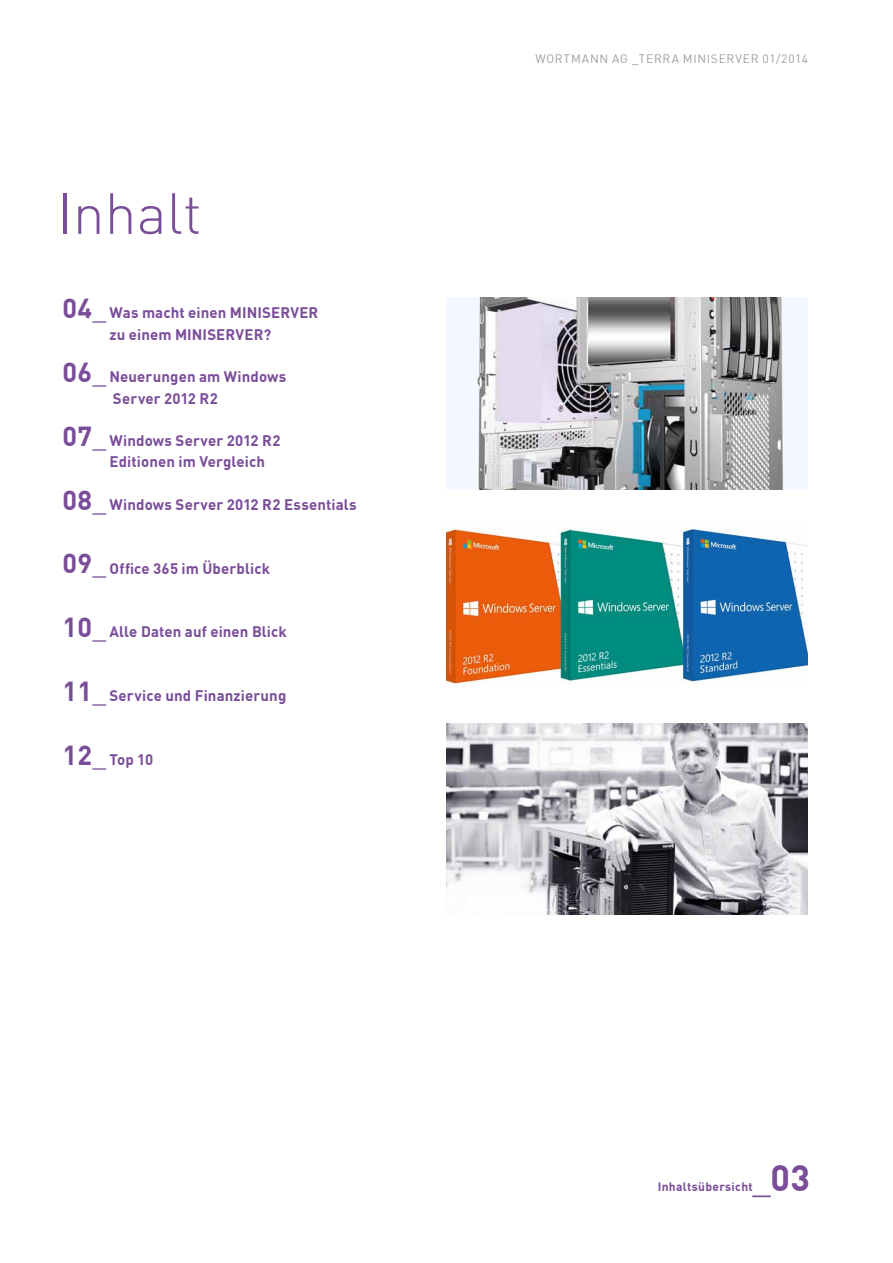
<style>
.page{position:relative;width:893px;height:1263px;background:#fff}
.page>*{position:absolute;margin:0;border:0;box-sizing:border-box;transform-origin:0 0}
.t1{font:300 57px "DIN Offc Pro";color:#7a4d99}
.t2{font:700 36px "DIN Offc Pro";color:#7a4d99}
.t3{font:700 27px "DIN Offc Pro";letter-spacing:.01em;color:#7a4d99}
.t4{font:700 15px/21.3px "DIN Offc Pro";letter-spacing:.01em;color:#7a4d99}
.t5{font:12px "DIN Offc Pro";letter-spacing:.06em;color:#9d9d9c}
.t6{font:700 12px "DIN Offc Pro";letter-spacing:.03em;color:#7a4d99}
.s1{font-weight:300}
</style>
<div class="page">
<img style="left:446px;top:723px;width:362px;height:192px">
<img style="left:446px;top:528px;width:362px;height:156px">
<img style="left:446px;top:298px;width:362px;height:191px">
<h1 class="t1" style="left:57px;top:169px;width:146px">Inhalt</h1>
<h3 class="t3" style="left:63px;top:286px;width:45px">04<span class="s1">_</span></h3>
<p class="t4" style="left:109px;top:300px;width:210px">Was macht einen MINISERVER zu einem MINISERVER?</p>
<p class="t4" style="left:109px;top:364px;width:178px">Neuerungen am Windows<br>Server 2012 R2</p>
<p class="t4" style="left:109px;top:428px;width:173px">Windows Server 2012 R2<br>Editionen im Vergleich</p>
<p class="t4" style="left:109px;top:492px;width:249px">Windows Server 2012 R2 Essentials</p>
<h3 class="t3" style="left:63px;top:350px;width:45px">06<span class="s1">_</span></h3>
<h3 class="t3" style="left:63px;top:414px;width:45px">07<span class="s1">_</span></h3>
<h3 class="t3" style="left:63px;top:477px;width:45px">08<span class="s1">_</span></h3>
<h3 class="t3" style="left:63px;top:541px;width:45px">09<span class="s1">_</span></h3>
<p class="t4" style="left:109px;top:555px;width:162px">Office 365 im Überblick</p>
<h3 class="t3" style="left:63px;top:605px;width:45px">10<span class="s1">_</span></h3>
<p class="t4" style="left:109px;top:619px;width:179px">Alle Daten auf einen Blick</p>
<h3 class="t3" style="left:63px;top:669px;width:45px">11<span class="s1">_</span></h3>
<p class="t4" style="left:109px;top:683px;width:178px">Service und Finanzierung</p>
<h3 class="t3" style="left:63px;top:732px;width:45px">12<span class="s1">_</span></h3>
<p class="t4" style="left:109px;top:747px;width:45px">Top 10</p>
<p class="t5" style="left:535px;top:49px;width:21px">WORTMANN</p>
<p class="t5" style="left:612px;top:49px;width:51px">AG _TERRA</p>
<p class="t5" style="left:683px;top:49px;width:126px">M IN ISERVER 01/2014</p>
<h2 class="t2" style="left:752px;top:1147px;width:59px"><span class="s1">_</span>03</h2>
<p class="t6" style="left:658px;top:1176px;width:97px">Inhaltsübersicht</p>
</div>
